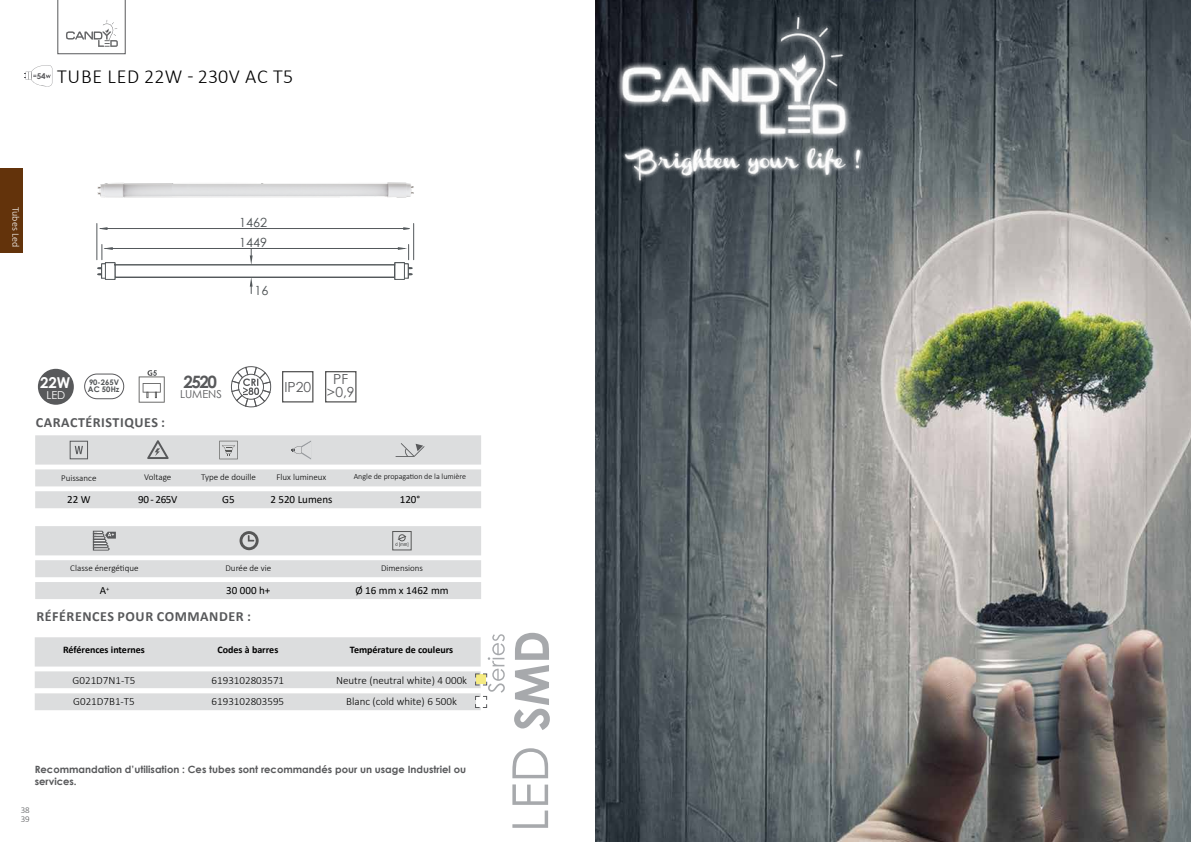
<style>
.page{position:relative;width:1191px;height:842px;background:#fff}
.page>*{position:absolute;margin:0;border:0;box-sizing:border-box;transform-origin:0 0}
.t1{font:300 20px "Calibri";letter-spacing:.025em;color:#000}
.t2{font:700 17px "Century Gothic";color:#58595b}
.t3{font:700 15px "Century Gothic";color:#fff}
.t4{font:700 14px "Calibri";letter-spacing:.04em;color:#58595b}
.t5{font:13.9px/13px "Century Gothic";color:#58595b;text-align:center}
.t6{font:12.7px "Century Gothic";color:#4a4f51}
.t7{font:300 11px "Calibri";color:#000}
.t8{font:11px "Calibri";color:#000}
.t9{font:11px "Century Gothic";color:#58595b}
.t10{font:10.9px "Century Gothic";color:#fff}
.t11{font:700 10px/12px "Century Gothic";color:#58595b}
.t12{font:700 10px "Calibri";color:#000}
.t13{font:300 10px "Calibri";color:#fff}
.t14{font:300 9px "Calibri";color:#000}
.t15{font:300 9px/9px "Calibri";color:#58595b}
.t16{font:300 8px "Calibri";color:#000}
.t17{font:700 8px "Century Gothic";color:#59595c}
.t18{font:700 7.7px "Century Gothic";letter-spacing:.01em;color:#4e5153}
.t19{font:700 7.6px "Century Gothic";letter-spacing:.015em;color:#4e5153}
</style>
<div class="page">
<div style="left:38px;top:369px;width:36px;height:36px;background:#58595b;border-radius:50%"></div>
<svg style="left:35px;top:435px;width:446px;height:73px"></svg>
<svg style="left:35px;top:526px;width:446px;height:73px"></svg>
<img style="left:595px;top:0;width:596px;height:842px">
<div style="left:282px;top:371px;width:31px;height:31px;border:1px solid #565656"></div>
<svg style="left:231px;top:367px;width:40px;height:40px"></svg>
<div style="left:0;top:168px;width:23px;height:85px;background:#63330b"></div>
<svg style="left:512px;top:784px;width:36px;height:44px"></svg>
<svg style="left:512px;top:748px;width:36px;height:30px"></svg>
<svg style="left:514px;top:633px;width:36px;height:97px"></svg>
<svg style="left:58px;top:0;width:67px;height:54px"></svg>
<img style="left:612px;top:10px;width:264px;height:192px">
<div style="left:325px;top:371px;width:31px;height:31px;border:1px solid #565656"></div>
<div style="left:84px;top:374px;width:40px;height:25px;border:1px solid #59595c;border-radius:12px"></div>
<svg style="left:35px;top:634px;width:470px;height:76px"></svg>
<svg style="left:139px;top:370px;width:26px;height:33px"></svg>
<img style="left:97px;top:182px;width:317px;height:16px">
<svg style="left:96px;top:223px;width:318px;height:71px"></svg>
<svg style="left:24px;top:65px;width:28px;height:22px"></svg>
<p class="t17" style="left:37px;top:70px;width:10px">54</p>
<h1 class="t1" style="left:57px;top:64px;width:238px">Tube LED 22W - 230V AC T5</h1>
<p class="t13" style="left:22px;top:207px;width:41px;rotate:90deg">Tubes Led</p>
<p class="t6" style="left:239px;top:214px;width:30px">1462</p>
<p class="t6" style="left:239px;top:233px;width:30px">1449</p>
<p class="t6" style="left:254px;top:282px;width:16px">16</p>
<h3 class="t3" style="left:40px;top:372px;width:32px">22W</h3>
<p class="t10" style="left:46px;top:387px;width:21px">LED</p>
<p class="t4" style="left:36px;top:413px;width:131px">Caractéristiques :</p>
<p class="t19" style="left:89px;top:377px;width:32px">90-265V</p>
<p class="t18" style="left:88px;top:384px;width:33px">AC 50Hz</p>
<h2 class="t2" style="left:184px;top:369px;width:35px">2520</h2>
<p class="t9" style="left:180px;top:387px;width:43px">LUMENS</p>
<p class="t5" style="left:284px;top:380px;width:28px">IP20</p>
<p class="t5" style="left:327px;top:372px;width:29px">PF &gt;0,9</p>
<p class="t14" style="left:61px;top:472px;width:37px">Puissance</p>
<p class="t14" style="left:144px;top:472px;width:28px">Voltage</p>
<p class="t14" style="left:201px;top:472px;width:56px">Type de douille</p>
<p class="t14" style="left:276px;top:472px;width:51px">Flux lumineux</p>
<p class="t16" style="left:354px;top:472px;width:114px">Angle de propagation de la lumière</p>
<p class="t8" style="left:67px;top:492px;width:25px">22 W</p>
<p class="t8" style="left:138px;top:492px;width:40px">90 - 265V</p>
<p class="t8" style="left:222px;top:492px;width:14px">G5</p>
<p class="t8" style="left:270px;top:492px;width:64px">2 520 Lumens</p>
<p class="t8" style="left:400px;top:492px;width:22px">120°</p>
<p class="t14" style="left:70px;top:562px;width:70px">Classe énergétique</p>
<p class="t14" style="left:225px;top:562px;width:47px">Durée de vie</p>
<p class="t14" style="left:381px;top:562px;width:44px">Dimensions</p>
<p class="t8" style="left:100px;top:583px;width:11px">A<sup>+</sup></p>
<p class="t8" style="left:226px;top:583px;width:46px">30 000 h+</p>
<p class="t8" style="left:355px;top:583px;width:95px">Ø 16 mm x 1462 mm</p>
<p class="t4" style="left:36px;top:607px;width:48px">Référence</p>
<p class="t4" style="left:107px;top:607px;width:112px">s pour commande</p>
<p class="t4" style="left:236px;top:607px;width:17px">r :</p>
<p class="t12" style="left:63px;top:643px;width:83px">Références internes</p>
<p class="t12" style="left:217px;top:643px;width:62px">Codes à barres</p>
<p class="t12" style="left:350px;top:643px;width:105px">Température de couleurs</p>
<p class="t7" style="left:73px;top:673px;width:64px">G021D7N1-T5</p>
<p class="t7" style="left:212px;top:673px;width:74px">6193102803571</p>
<p class="t7" style="left:336px;top:673px;width:132px">Neutre (neutral white) 4 000k</p>
<p class="t7" style="left:73px;top:695px;width:63px">G021D7B1-T5</p>
<p class="t7" style="left:212px;top:695px;width:74px">6193102803595</p>
<p class="t7" style="left:346px;top:695px;width:112px">Blanc (cold white) 6 500k</p>
<p class="t11" style="left:35px;top:763px;width:433px">Recommandation d’utilisation : Ces tubes sont recommandés pour un usage Industriel ou services.</p>
<p class="t15" style="left:21px;top:805px;width:11px">38<br>39</p>
</div>
